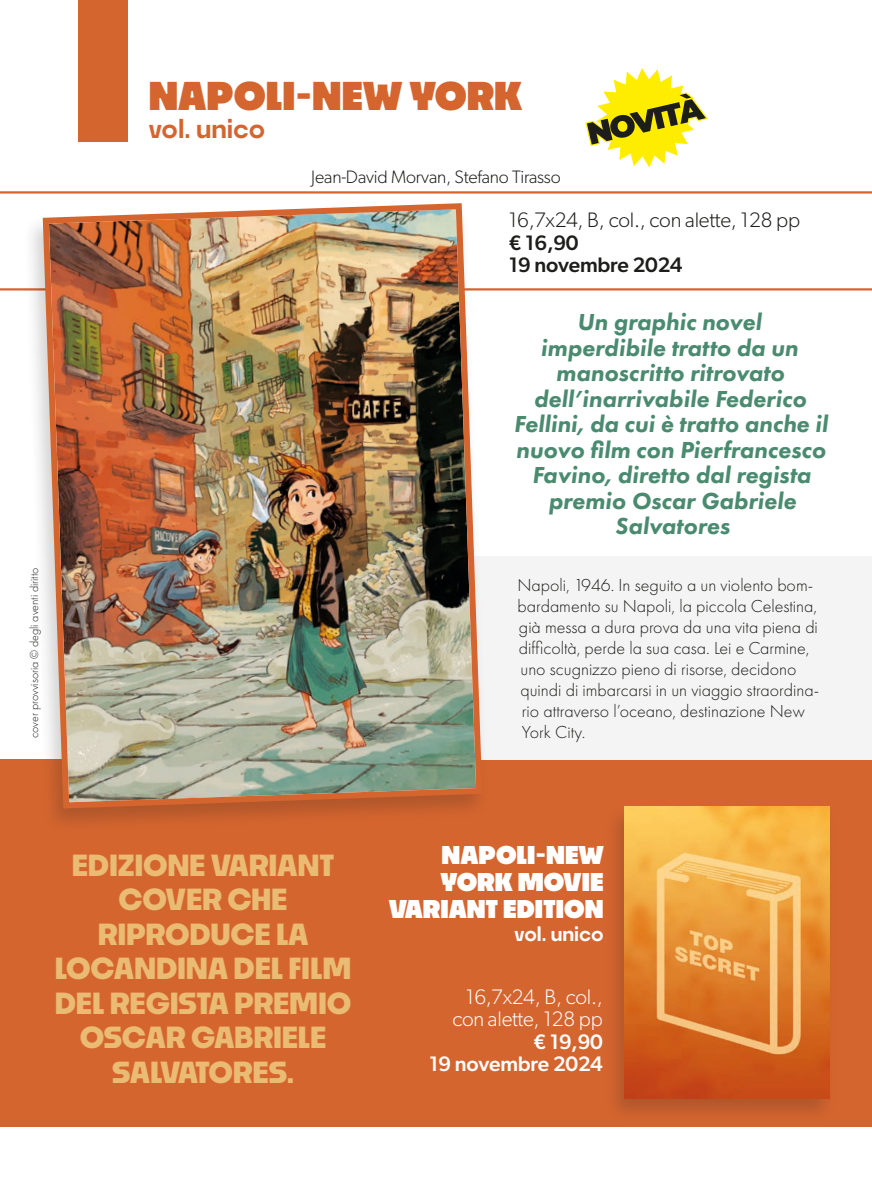
<style>
.page{position:relative;width:872px;height:1191px;background:#fff}
.page>*{position:absolute;margin:0;border:0;box-sizing:border-box;transform-origin:0 0}
.t1{font:900 37.5px "Noka";color:#d5652f}
.t2{font:700 28.5px/34.5px "Noka";letter-spacing:-.01em;color:#eabb73;text-align:center}
.t3{font:600 25.5px "Noka";color:#d5652f}
.t4{font:italic 800 24px/25.5px "Futura PT";color:#4a8b70;text-align:center}
.t5{font:900 24px/27px "Noka";color:#fff;text-align:right}
.t6{font:300 21px/22.5px "Gibson";letter-spacing:-.01em;color:#1d1d1b}
.t7{font:300 21px/22.5px "Gibson";letter-spacing:-.01em;color:#fff;text-align:right}
.t8{font:500 21px "Gibson";letter-spacing:-.01em;color:#fff}
.t9{font:500 21px "Gibson";letter-spacing:-.01em;color:#1d1d1b}
.t10{font:600 19.5px "Noka";color:#fff}
.t11{font:300 18px/21px "Futura PT";color:#1d1d1b}
.t12{font:300 18px "Gibson";letter-spacing:-.01em;color:#1d1d1b}
.t13{font:300 12px "Futura PT";color:#1d1d1b}
.s1{font-weight:500}
</style>
<div class="page">
<div style="left:78px;top:0;width:50px;height:141px;background:#d5652f"></div>
<div style="left:0;top:759px;width:872px;height:368px;background:#d5652f"></div>
<hr style="left:0;top:191px;width:872px;height:2px;background:#d5652f">
<hr style="left:0;top:288px;width:872px;height:2px;background:#d5652f">
<div style="left:438px;top:556px;width:434px;height:203px;background:#f4f4f4"></div>
<div style="left:23px;top:200px;width:467px;height:633px;background:#1d1d1b;opacity:.2"></div>
<img style="left:40px;top:200px;width:445px;height:611px">
<div style="left:603px;top:803px;width:234px;height:320px;background:#1d1d1b;opacity:.2"></div>
<img style="left:624px;top:806px;width:205px;height:292px">
<svg style="left:585px;top:68px;width:123px;height:99px"></svg>
<p class="t13" style="left:27px;top:738px;width:172px;rotate:-90deg">cover provvisoria © degli aventi diritto</p>
<p class="t1" style="left:149px;top:72px;width:375px">NAPOLI-NEW YORK</p>
<p class="t3" style="left:149px;top:113px;width:118px">vol. unico</p>
<p class="t12" style="left:311px;top:165px;width:251px">Jean-David Morvan, Stefano Tirasso</p>
<p class="t6" style="left:509px;top:209px;width:293px">16,7x24, B, col., con alette, 128 pp <span class="s1">€ 16,90</span></p>
<p class="t9" style="left:509px;top:252px;width:175px">19 novembre 2024</p>
<p class="t4" style="left:514px;top:309px;width:315px">Un graphic novel imperdibile tratto da un manoscritto ritrovato dell’inarrivabile Federico<br>Fellini, da cui è tratto anche il nuovo film con Pierfrancesco<br>Favino, diretto dal regista premio Oscar Gabriele<br>Salvatores</p>
<p class="t11" style="left:517px;top:574px;width:303px">Napoli, 1946. In seguito a un violento bom&shy;bardamento su Napoli, la piccola Celestina, già messa a dura prova da una vita piena di difficoltà, perde la sua casa. Lei e Carmine, uno scugnizzo pieno di risorse, decidono quindi di imbarcarsi in un viaggio straordina&shy;rio attraverso l’oceano, destinazione New York City.</p>
<p class="t2" style="left:55px;top:847px;width:298px">EDIZIONE VARIANT<br>COVER CHE<br>RIPRODUCE LA<br>LOCANDINA DEL FILM<br>DEL REGISTA PREMIO<br>OSCAR GABRIELE<br>SALVATORES.</p>
<p class="t5" style="left:389px;top:841px;width:217px">NAPOLI-NEW<br>YORK MOVIE<br>VARIANT EDITION</p>
<p class="t10" style="left:514px;top:921px;width:90px">vol. unico</p>
<p class="t7" style="left:452px;top:985px;width:152px">16,7x24, B, col., con alette, 128 pp</p>
<p class="t8" style="left:533px;top:1028px;width:71px">€ 19,90</p>
<p class="t8" style="left:429px;top:1051px;width:175px">19 novembre 2024</p>
</div>
